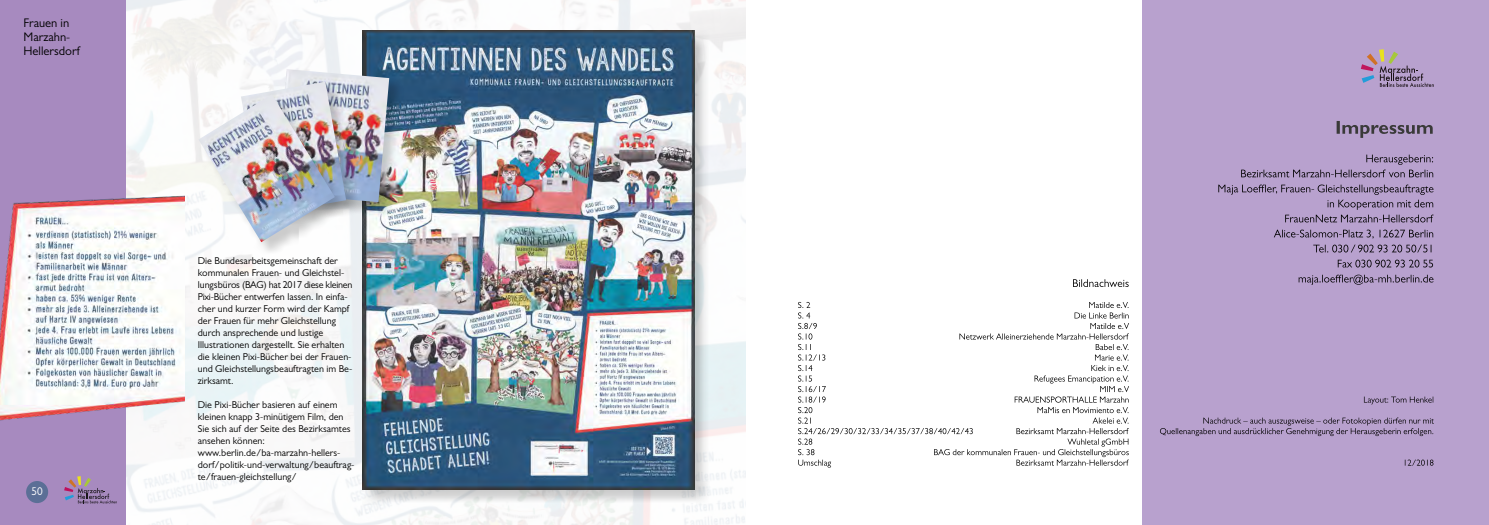
<style>
.page{position:relative;width:1489px;height:525px;background:#fff}
.page>*{position:absolute;margin:0;border:0;box-sizing:border-box;transform-origin:0 0}
.t1{font:12.5px/13.8px "Gill Sans MT Pro";color:#000}
.t2{font:11.25px "Gill Sans MT Pro";color:#fff}
.t3{font:10px/12px "Gill Sans MT Pro";color:#000}
</style>
<div class="page">
<img style="left:126px;top:0;width:620px;height:524px">
<div style="left:0;top:0;width:126px;height:524px;background:#a78abf"></div>
<div style="left:26px;top:480px;width:22px;height:23px;background:#5b6f96;border-radius:50%"></div>
<svg style="left:64px;top:476px;width:53px;height:27px"></svg>
<div style="left:362px;top:31px;width:347px;height:473px;background:#000;opacity:.2"></div>
<img style="left:362px;top:31px;width:332px;height:458px">
<div style="left:276px;top:69px;width:128px;height:147px;background:#000;opacity:.2"></div>
<img style="left:276px;top:69px;width:113px;height:133px">
<div style="left:241px;top:82px;width:120px;height:147px;background:#000;opacity:.2"></div>
<img style="left:241px;top:82px;width:105px;height:13px">
<div style="left:199px;top:95px;width:150px;height:161px;background:#000;opacity:.2"></div>
<img style="left:198px;top:94px;width:137px;height:148px">
<img style="left:0;top:174px;width:185px;height:253px">
<div style="left:1142px;top:0;width:346px;height:524px;background:#b8a1ce"></div>
<svg style="left:1361px;top:49px;width:72px;height:38px"></svg>
<svg style="left:1404px;top:459px;width:29px;height:6px"></svg>
<svg style="left:1160px;top:417px;width:273px;height:19px"></svg>
<svg style="left:1363px;top:396px;width:70px;height:8px"></svg>
<svg style="left:1298px;top:274px;width:135px;height:11px"></svg>
<svg style="left:1337px;top:259px;width:95px;height:8px"></svg>
<svg style="left:1313px;top:244px;width:118px;height:8px"></svg>
<svg style="left:1274px;top:229px;width:158px;height:9px"></svg>
<svg style="left:1218px;top:184px;width:215px;height:38px"></svg>
<svg style="left:1241px;top:154px;width:191px;height:23px"></svg>
<svg style="left:1336px;top:121px;width:96px;height:17px"></svg>
<svg style="left:798px;top:302px;width:331px;height:165px"></svg>
<svg style="left:1073px;top:279px;width:55px;height:8px"></svg>
<p class="t1" style="left:23px;top:16px;width:58px">Frauen in<br>Marzahn-<br>Hellersdorf</p>
<p class="t2" style="left:31px;top:484px;width:13px">50</p>
<p class="t3" style="left:198px;top:254px;width:156px">Die Bundesarbeitsgemeinschaft der kommunalen Frauen- und Gleichstel&shy;lungsbüros (BAG) hat 2017 diese kleinen Pixi-Bücher entwerfen lassen. In einfa&shy;cher und kurzer Form wird der Kampf der Frauen für mehr Gleichstellung durch ansprechende und lustige Illustrationen dargestellt. Sie erhalten die kleinen Pixi-Bücher bei der Frauen&shy;und Gleichstellungsbeauftragten im Be&shy;zirksamt.</p>
<p class="t3" style="left:198px;top:398px;width:158px">Die Pixi-Bücher basieren auf einem kleinen knapp 3-minütigem Film, den Sie sich auf der Seite des Bezirksamtes ansehen können: www.berlin.de/ba-marzahn-hellers&shy;dorf/politik-und-verwaltung/beauftrag&shy;te/frauen-gleichstellung/</p>
</div>
